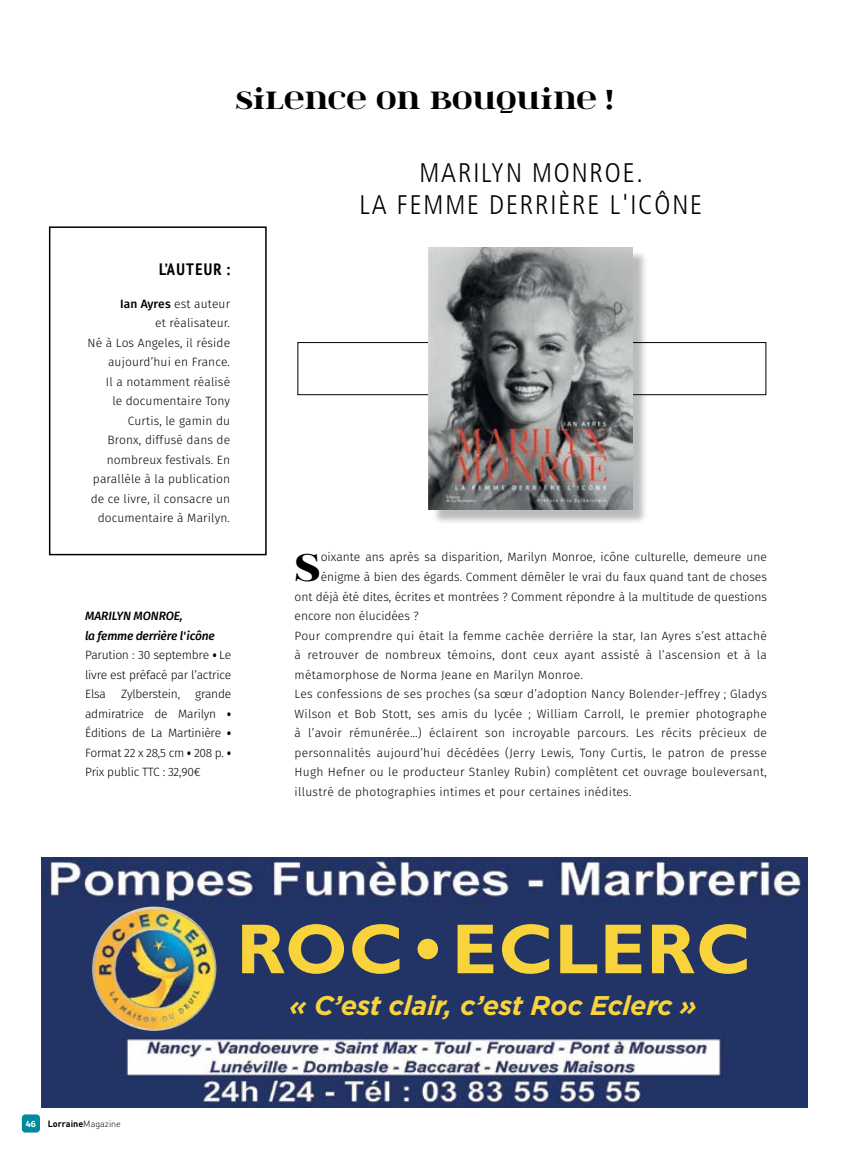
<style>
.page{position:relative;width:851px;height:1149px;background:#fff}
.page>*{position:absolute;margin:0;border:0;box-sizing:border-box;transform-origin:0 0}
.t1{font:700 71.1px "Gill Sans Std";letter-spacing:.02em;color:#f9d33b}
.t2{font:43.95px "itsadzoke";color:#000}
.t3{font:28.5px "itsadzoke";color:#000}
.t4{font:italic 700 27px "Gotham";letter-spacing:-.01em;color:#f9d33b}
.t5{font:300 condensed 26.85px/32.2px "Frutiger LT Std";letter-spacing:.07em;color:#000;text-align:center}
.t6{font:700 condensed 16.5px "PT Sans";letter-spacing:.08em;color:#000}
.t7{font:300 12px/19.5px "Fira Sans";letter-spacing:.01em;color:#000;text-align:right}
.t8{font:300 12px/19.5px "Fira Sans";letter-spacing:-.02em;color:#000}
.t9{font:700 9px "DIN Pro";color:#000}
.t10{font:700 9px "Fira Sans";color:#fff}
.s1{font-weight:500}
.s2{font-weight:500;font-style:italic}
.s3{font-family:"PT Sans";font-weight:700;font-stretch:condensed}
.s4{font-weight:300}
</style>
<div class="page">
<div style="left:22px;top:1114px;width:18px;height:18px;background:#008a9d;border-radius:4px"></div>
<div style="left:297px;top:342px;width:469px;height:53px;border:1px solid #000"></div>
<img style="left:41px;top:857px;width:766px;height:249px">
<img style="left:92px;top:906px;width:124px;height:124px;border-radius:62px">
<div style="left:432px;top:250px;width:216px;height:275px;background:#000;opacity:.27"></div>
<img style="left:428px;top:247px;width:204px;height:262px">
<div style="left:49px;top:226px;width:217px;height:329px;border:2px solid #000"></div>
<h3 class="t3" style="left:235px;top:81px;width:379px">SILENCE ON BOUQUINE !</h3>
<h3 class="t6" style="left:159px;top:258px;width:72px">L’AUTEUR :</h3>
<p class="t7" style="left:88px;top:294px;width:144px"><span class="s1">Ian Ayres</span> est auteur<br>et réalisateur.<br>Né à Los Angeles, il réside aujourd’hui en France.<br>Il a notamment réalisé<br>le documentaire Tony<br>Curtis, le gamin du<br>Bronx, diffusé dans de nombreux festivals. En parallèle à la publication de ce livre, il consacre un documentaire à Marilyn.</p>
<p class="t8" style="left:85px;top:606px;width:148px"><span class="s2">MARILYN MONROE,<br>la femme derrière l'icône<br></span>Parution : 30 septembre <span class="s3">•</span> Le livre est préfacé par l’actrice<br>Elsa</p>
<p class="t8" style="left:121px;top:684px;width:61px">Zylberstein,</p>
<p class="t7" style="left:85px;top:684px;width:147px;text-align:justify;text-indent:110px">grande admiratrice de Marilyn <span class="s3">• </span>Éditions de La Martinière <span class="s3">• </span>Format 22 x 28,5 cm <span class="s3">•</span> 208 p. <span class="s3">• </span>Prix public TTC : 32,90€</p>
<h3 class="t5" style="left:359px;top:157px;width:344px">MARILYN MONROE.<br>LA FEMME DERRIÈRE L'ICÔNE</h3>
<h2 class="t2" style="left:294px;top:537px;width:28px">S</h2>
<p class="t7" style="left:320px;top:548px;width:447px">oixante ans après sa disparition, Marilyn Monroe, icône culturelle, demeure une</p>
<p class="t7" style="left:320px;top:567px;width:447px">énigme à bien des égards. Comment démêler le vrai du faux quand tant de choses</p>
<p class="t7" style="left:294px;top:587px;width:473px">ont déjà été dites, écrites et montrées ? Comment répondre à la multitude de questions</p>
<p class="t7" style="left:294px;top:606px;width:125px">encore non élucidées ?</p>
<p class="t7" style="left:294px;top:626px;width:473px">Pour comprendre qui était la femme cachée derrière la star, Ian Ayres s’est attaché</p>
<p class="t7" style="left:294px;top:645px;width:473px">à retrouver de nombreux témoins, dont ceux ayant assisté à l’ascension et à la</p>
<p class="t7" style="left:294px;top:665px;width:290px">métamorphose de Norma Jeane en Marilyn Monroe.</p>
<p class="t7" style="left:294px;top:684px;width:473px">Les confessions de ses proches (sa sœur d’adoption Nancy Bolender-Jeffrey ; Gladys</p>
<p class="t7" style="left:294px;top:704px;width:473px">Wilson et Bob Stott, ses amis du lycée ; William Carroll, le premier photographe</p>
<p class="t7" style="left:294px;top:723px;width:473px">à l’avoir rémunérée…) éclairent son incroyable parcours. Les récits précieux de</p>
<p class="t7" style="left:294px;top:743px;width:473px">personnalités aujourd’hui décédées (Jerry Lewis, Tony Curtis, le patron de presse</p>
<p class="t7" style="left:294px;top:762px;width:473px">Hugh Hefner ou le producteur Stanley Rubin) complètent cet ouvrage bouleversant,</p>
<p class="t7" style="left:294px;top:782px;width:338px">illustré de photographies intimes et pour certaines inédites.</p>
<p class="t10" style="left:26px;top:1117px;width:12px">46</p>
<p class="t9" style="left:48px;top:1115px;width:75px">Lorraine<span class="s4">Magazine</span></p>
<h1 class="t1" style="left:237px;top:906px;width:515px">ROC • ECLERC</h1>
<h3 class="t4" style="left:289px;top:987px;width:409px">« C’est clair, c’est Roc Eclerc »</h3>
</div>
